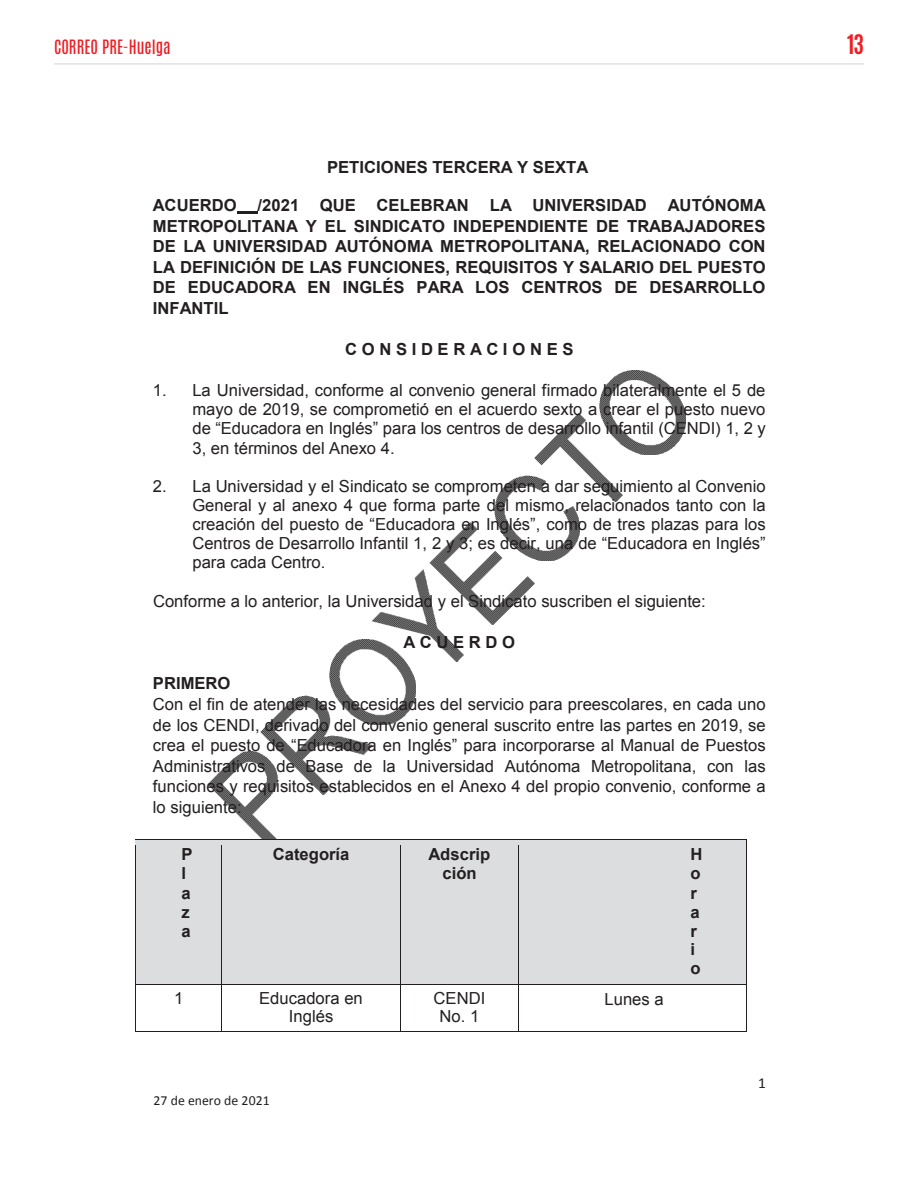
<style>
.page{position:relative;width:918px;height:1188px;background:#fff}
.page>*{position:absolute;margin:0;border:0;box-sizing:border-box;transform-origin:0 0}
.t1{font:700 22.5px "Antonio";color:#ee1d23}
.t2{font:16.65px/20.7px "Arial";color:#231f20;text-align:justify}
.t3{font:700 16.65px/19px "Arial";color:#231f20}
.t4{font:700 16.65px "Arial";letter-spacing:.28em;color:#231f20}
.t5{font:16.5px "Antonio";color:#ee1d23}
.t6{font:15.3px "Calibri";color:#231f20}
.t7{font:13.8px "Calibri";color:#231f20}
.s1{font-style:inherit}
.s2{font-weight:700}
</style>
<div class="page">
<hr style="left:54px;top:63px;width:810px;height:2px;background:#595b61">
<img style="left:208px;top:751px;width:69px;height:88px">
<img style="left:260px;top:696px;width:112px;height:98px">
<img style="left:330px;top:639px;width:85px;height:86px">
<img style="left:372px;top:569px;width:91px;height:92px">
<img style="left:430px;top:522px;width:104px;height:102px">
<img style="left:495px;top:475px;width:84px;height:85px">
<img style="left:534px;top:413px;width:89px;height:89px">
<img style="left:599px;top:370px;width:86px;height:85px">
<hr style="left:237px;top:212px;width:20px;height:2px;background:#231f20">
<div style="left:136px;top:840px;width:85px;height:144px;background:#dcdddf"></div>
<div style="left:222px;top:840px;width:178px;height:144px;background:#dcdddf"></div>
<div style="left:401px;top:840px;width:117px;height:144px;background:#dcdddf"></div>
<div style="left:518px;top:840px;width:228px;height:144px;background:#dcdddf"></div>
<hr style="left:136px;top:839px;width:85px;height:1px;background:#231f20">
<hr style="left:222px;top:839px;width:178px;height:1px;background:#231f20">
<hr style="left:401px;top:839px;width:117px;height:1px;background:#231f20">
<hr style="left:518px;top:839px;width:229px;height:1px;background:#231f20">
<div style="left:518px;top:840px;width:229px;height:5px;background:#dcdddf"></div>
<hr style="left:135px;top:845px;width:1px;height:139px;background:#231f20">
<hr style="left:221px;top:845px;width:1px;height:139px;background:#231f20">
<hr style="left:400px;top:845px;width:1px;height:139px;background:#231f20">
<div style="left:518px;top:978px;width:229px;height:6px;background:#dcdddf"></div>
<hr style="left:518px;top:845px;width:1px;height:139px;background:#231f20">
<hr style="left:747px;top:845px;width:1px;height:139px;background:#231f20">
<hr style="left:136px;top:984px;width:85px;height:1px;background:#231f20">
<hr style="left:222px;top:984px;width:178px;height:1px;background:#231f20">
<hr style="left:401px;top:984px;width:117px;height:1px;background:#231f20">
<hr style="left:518px;top:984px;width:229px;height:1px;background:#231f20">
<hr style="left:135px;top:1031px;width:86px;height:1px;background:#ced7e7">
<hr style="left:135px;top:990px;width:1px;height:42px;background:#231f20">
<hr style="left:136px;top:1032px;width:85px;height:1px;background:#231f20">
<hr style="left:221px;top:1031px;width:179px;height:1px;background:#ced7e7">
<hr style="left:221px;top:990px;width:1px;height:42px;background:#231f20">
<hr style="left:222px;top:1032px;width:178px;height:1px;background:#231f20">
<hr style="left:400px;top:1031px;width:118px;height:1px;background:#ced7e7">
<hr style="left:400px;top:990px;width:1px;height:42px;background:#231f20">
<hr style="left:401px;top:1032px;width:117px;height:1px;background:#231f20">
<hr style="left:518px;top:1031px;width:229px;height:1px;background:#ced7e7">
<hr style="left:518px;top:990px;width:1px;height:42px;background:#231f20">
<hr style="left:518px;top:1032px;width:229px;height:1px;background:#231f20">
<hr style="left:747px;top:990px;width:1px;height:42px;background:#231f20">
<p class="t5" style="left:54px;top:35px;width:118px">CORREO PRE-Huelga</p>
<h1 class="t1" style="left:847px;top:28px;width:18px">13</h1>
<p class="t3" style="left:327px;top:158px;width:263px">PETICIONES TERCERA Y SEXTA</p>
<p class="t3" style="left:153px;top:196px;width:317px">ACUERDO /2021 QUE CELEBRAN</p>
<p class="t3" style="left:490px;top:196px;width:159px">LA UNIVERSIDAD</p>
<p class="t3" style="left:153px;top:195px;width:614px;line-height:20.5px;text-align:justify;text-indent:515px">AUTÓNOMA METROPOLITANA Y EL SINDICATO INDEPENDIENTE DE TRABAJADORES DE LA UNIVERSIDAD AUTÓNOMA METROPOLITANA, RELACIONADO CON LA DEFINICIÓN DE LAS FUNCIONES, REQUISITOS Y SALARIO DEL PUESTO DE EDUCADORA EN INGLÉS PARA LOS CENTROS DE DESARROLLO INFANTIL</p>
<p class="t4" style="left:345px;top:338px;width:230px">CONSIDERACIONES</p>
<p class="t2" style="left:192px;top:381px;width:575px;line-height:19.2px;text-indent:-39px">1. La Universidad, conforme al convenio general firmado bilateralmente el 5 de mayo de 2019, se comprometió en el acuerdo sexto a crear el puesto nuevo de <span class="s1">“</span>Educadora en <span class="s1">Inglés”</span> para los centros de desarrollo infantil (CENDI) 1, 2 y 3, en términos del Anexo 4.</p>
<p class="t2" style="left:192px;top:477px;width:575px;line-height:19px;text-indent:-39px">2. La Universidad y el Sindicato se comprometen a dar seguimiento al Convenio General y al anexo 4 que forma parte del mismo, relacionados tanto con la creación del puesto de <span class="s1">“Educadora</span> en <span class="s1">Inglés”,</span> como de tres plazas para los Centros de Desarrollo Infantil 1, 2 y 3; es decir, una de <span class="s1">“Educadora</span> en <span class="s1">Inglés” </span>para cada Centro.</p>
<p class="t2" style="left:153px;top:591px;width:554px">Conforme a lo anterior, la Universidad y el Sindicato suscriben el siguiente:</p>
<p class="t4" style="left:403px;top:631px;width:113px">ACUERDO</p>
<p class="t2" style="left:153px;top:673px;width:614px;text-align:left"><span class="s2">PRIMERO<br></span>Con el fin de atender las necesidades del servicio para preescolares, en cada uno de los CENDI, derivado del convenio general suscrito entre las partes en 2019, se crea el puesto de <span class="s1">“Educadora</span> en <span class="s1">Inglés”</span> para incorporarse al Manual de Puestos Administrativos de Base de la Universidad Autónoma Metropolitana, con las funciones y requisitos establecidos en el Anexo 4 del propio convenio, conforme a lo siguiente:</p>
<p class="t3" style="left:181px;top:846px;width:13px">P l a z a</p>
<p class="t3" style="left:273px;top:846px;width:78px">Categoría</p>
<p class="t3" style="left:429px;top:846px;width:63px;text-align:center">Adscrip ción</p>
<p class="t3" style="left:690px;top:846px;width:14px">H o r a r i o</p>
<p class="t2" style="left:174px;top:988px;width:11px">1</p>
<p class="t2" style="left:259px;top:989px;width:105px;line-height:17.9px;text-align:center">Educadora en<br>Inglés</p>
<p class="t2" style="left:434px;top:989px;width:53px;line-height:17.9px;text-align:center">CENDI<br>No. 1</p>
<p class="t2" style="left:604px;top:989px;width:61px">Lunes a</p>
<p class="t7" style="left:154px;top:1092px;width:118px">27 de enero de 2021</p>
<p class="t6" style="left:758px;top:1073px;width:9px">1</p>
</div>
